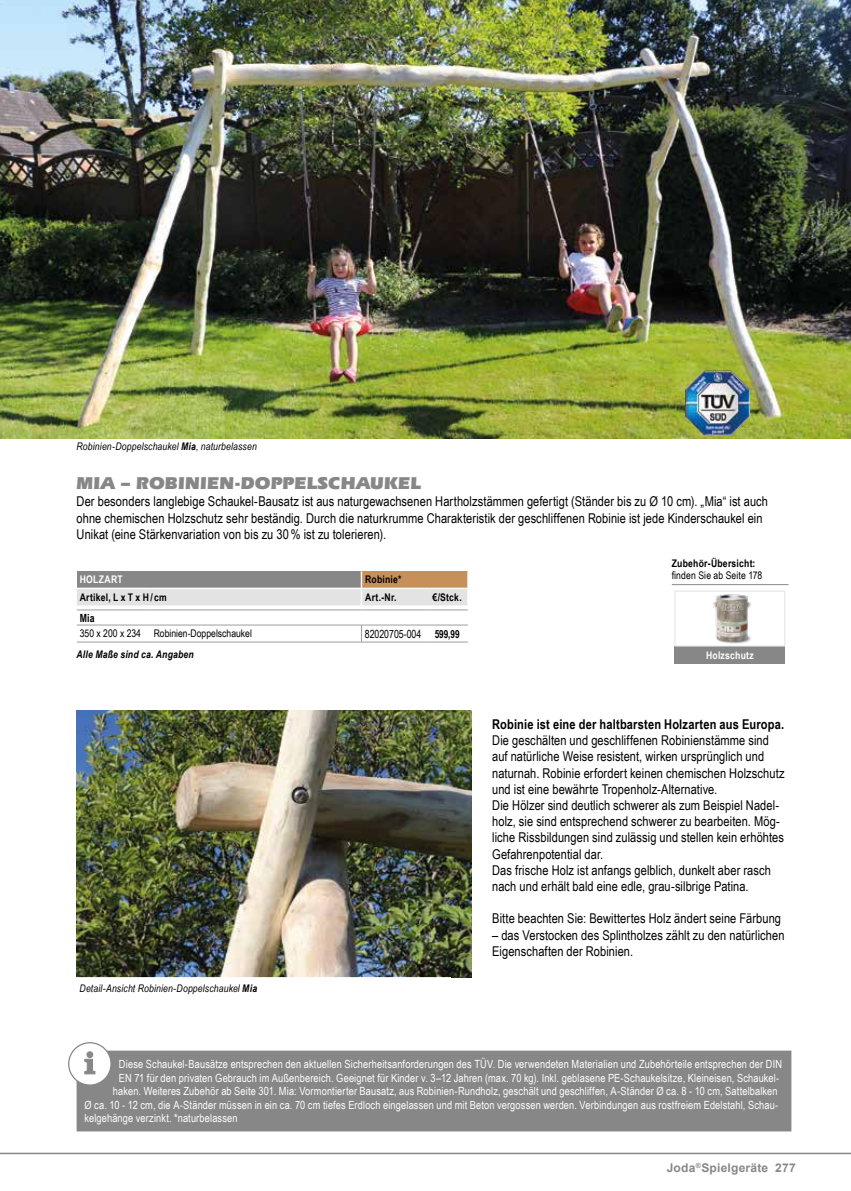
<style>
.page{position:relative;width:851px;height:1191px;background:#fff}
.page>*{position:absolute;margin:0;border:0;box-sizing:border-box;transform-origin:0 0}
.t1{font:900 18px "Eras IT Cby BT";letter-spacing:.015em;color:#878787}
.t2{font:13.5px/16.2px "Arial Narrow";letter-spacing:.005em;color:#000}
.t3{font:700 13.5px "Arial Narrow";letter-spacing:.015em;color:#000}
.t4{font:700 12px "Arial";letter-spacing:.02em;color:#878787}
.t5{font:11.25px "Arial Narrow";letter-spacing:.015em;color:#fff}
.t6{font:11.25px "Arial Narrow";color:#000;scale:.95 1}
.t7{font:700 11.25px "Arial Narrow";color:#000;scale:.95 1}
.t8{font:italic 10.5px "Arial Narrow";letter-spacing:.015em;color:#000}
.t9{font:700 10.5px "Arial Narrow";letter-spacing:.02em;color:#000}
.t10{font:10.5px "Arial Narrow";color:#000}
.t11{font:italic 700 10.5px "Arial Narrow";letter-spacing:.02em;color:#000}
.t12{font:700 10.5px "Arial Narrow";letter-spacing:.025em;color:#fff}
.s1{font-weight:700}
</style>
<div class="page">
<hr style="left:0;top:1152px;width:850px;height:2px;background:#878787">
<hr style="left:77px;top:642px;width:74px;height:1px;background:#9d9d9c">
<hr style="left:429px;top:642px;width:39px;height:1px;background:#9d9d9c">
<hr style="left:361px;top:642px;width:68px;height:1px;background:#9d9d9c">
<hr style="left:77px;top:609px;width:74px;height:1px;background:#9d9d9c">
<hr style="left:151px;top:609px;width:210px;height:1px;background:#9d9d9c">
<hr style="left:361px;top:609px;width:68px;height:1px;background:#9d9d9c">
<hr style="left:429px;top:609px;width:39px;height:1px;background:#9d9d9c">
<hr style="left:77px;top:625px;width:74px;height:1px;background:#9d9d9c">
<hr style="left:429px;top:625px;width:39px;height:1px;background:#9d9d9c">
<hr style="left:361px;top:625px;width:68px;height:1px;background:#9d9d9c">
<hr style="left:151px;top:625px;width:210px;height:1px;background:#9d9d9c">
<hr style="left:151px;top:642px;width:210px;height:1px;background:#9d9d9c">
<svg style="left:361px;top:625px;width:1px;height:17px"></svg>
<svg style="left:77px;top:571px;width:391px;height:34px;background:#beb6af"></svg>
<hr style="left:77px;top:587px;width:74px;height:2px;background:#fff">
<hr style="left:151px;top:587px;width:210px;height:2px;background:#fff">
<hr style="left:361px;top:587px;width:68px;height:2px;background:#fff">
<hr style="left:429px;top:587px;width:38px;height:2px;background:#fff">
<img style="left:77px;top:710px;width:394px;height:267px">
<img style="left:0;top:0;width:850px;height:438px">
<img style="left:685px;top:371px;width:18px;height:64px">
<div style="left:77px;top:1051px;width:713px;height:79px;background:#878787"></div>
<div style="left:77px;top:1050px;width:714px;height:81px;border:2px solid #878787"></div>
<hr style="left:671px;top:584px;width:117px;height:1px;background:#878787">
<img style="left:713px;top:594px;width:38px;height:50px">
<div style="left:674px;top:646px;width:111px;height:17px;background:#878787"></div>
<div style="left:674px;top:591px;width:111px;height:55px;border:1px solid #e3e3e3"></div>
<div style="left:69px;top:1042px;width:42px;height:43px;background:#fff;border-radius:50%"></div>
<div style="left:68px;top:1042px;width:44px;height:43px;border:1px solid #878787;border-radius:50%"></div>
<svg style="left:84px;top:1051px;width:12px;height:23px"></svg>
<p class="t8" style="left:77px;top:439px;width:182px">Robinien-Doppelschaukel <span class="s1">Mia</span>, naturbelassen</p>
<h1 class="t1" style="left:77px;top:472px;width:346px">MIA – ROBINIEN-DOPPELSCHAUKEL</h1>
<p class="t2" style="left:77px;top:493px;width:693px">Der besonders langlebige Schaukel-Bausatz ist aus naturgewachsenen Hartholzstämmen gefertigt (Ständer bis zu Ø 10 cm). „Mia“ ist auch ohne chemischen Holzschutz sehr beständig. Durch die naturkrumme Charakteristik der geschliffenen Robinie ist jede Kinderschaukel ein<br>Unikat (eine Stärkenvariation von bis zu 30% ist zu tolerieren).</p>
<p class="t12" style="left:80px;top:571px;width:44px">HOLZART</p>
<p class="t9" style="left:365px;top:571px;width:38px">Robinie*</p>
<p class="t9" style="left:80px;top:589px;width:88px">Artikel, L x T x H/cm</p>
<p class="t9" style="left:365px;top:589px;width:33px">Art.-Nr.</p>
<p class="t9" style="left:432px;top:589px;width:31px">€/Stck.</p>
<p class="t7" style="left:80px;top:609px;width:17px">Mia</p>
<p class="t10" style="left:80px;top:626px;width:174px">350 x 200 x 234 Robinien-Doppelschaukel</p>
<p class="t6" style="left:365px;top:625px;width:101px">82020705-004 <span class="s1">599,99</span></p>
<p class="t9" style="left:671px;top:555px;width:85px">Zubehör-Übersicht:</p>
<p class="t10" style="left:671px;top:568px;width:92px">finden Sie ab Seite 178</p>
<p class="t11" style="left:77px;top:647px;width:119px">Alle Maße sind ca. Angaben</p>
<p class="t12" style="left:706px;top:647px;width:49px">Holzschutz</p>
<p class="t8" style="left:80px;top:981px;width:179px">Detail-Ansicht Robinien-Doppelschaukel <span class="s1">Mia</span></p>
<p class="t3" style="left:492px;top:714px;width:293px">Robinie ist eine der haltbarsten Holzarten aus Europa.</p>
<p class="t2" style="left:492px;top:731px;width:294px">Die geschälten und geschliffenen Robinienstämme sind auf natürliche Weise resistent, wirken ursprünglich und naturnah. Robinie erfordert keinen chemischen Holzschutz und ist eine bewährte Tropenholz-Alternative.<br>Die Hölzer sind deutlich schwerer als zum Beispiel Nadel&shy;holz, sie sind entsprechend schwerer zu bearbeiten. Mög&shy;liche Rissbildungen sind zulässig und stellen kein erhöhtes Gefahrenpotential dar.<br>Das frische Holz ist anfangs gelblich, dunkelt aber rasch nach und erhält bald eine edle, grau-silbrige Patina.</p>
<p class="t2" style="left:492px;top:910px;width:290px">Bitte beachten Sie: Bewittertes Holz ändert seine Färbung</p>
<p class="t2" style="left:492px;top:926px;width:294px">– das Verstocken des Splintholzes zählt zu den natürlichen<br>Eigenschaften der Robinien.</p>
<p class="t5" style="left:119px;top:1055px;width:664px">Diese Schaukel-Bausätze entsprechen den aktuellen Sicherheitsanforderungen des TÜV. Die verwendeten Materialien und Zubehörteile entsprechen der DIN</p>
<p class="t5" style="left:119px;top:1069px;width:661px">EN 71 für den privaten Gebrauch im Außenbereich. Geeignet für Kinder v. 3–12 Jahren (max. 70 kg). Inkl. geblasene PE-Schaukelsitze, Kleineisen, Schaukel-</p>
<p class="t5" style="left:113px;top:1082px;width:666px">haken. Weiteres Zubehör ab Seite 301. Mia: Vormontierter Bausatz, aus Robinien-Rundholz, geschält und geschliffen, A-Ständer Ø ca. 8 - 10 cm, Sattelbalken</p>
<p class="t5" style="left:84px;top:1096px;width:695px">Ø ca. 10 - 12 cm, die A-Ständer müssen in ein ca. 70 cm tiefes Erdloch eingelassen und mit Beton vergossen werden. Verbindungen aus rostfreiem Edelstahl, Schau-</p>
<p class="t5" style="left:84px;top:1109px;width:155px">kelgehänge verzinkt. *naturbelassen</p>
<p class="t4" style="left:666px;top:1160px;width:103px">Joda<sup>®</sup>Spielgeräte</p>
<p class="t4" style="left:775px;top:1160px;width:22px">277</p>
</div>
